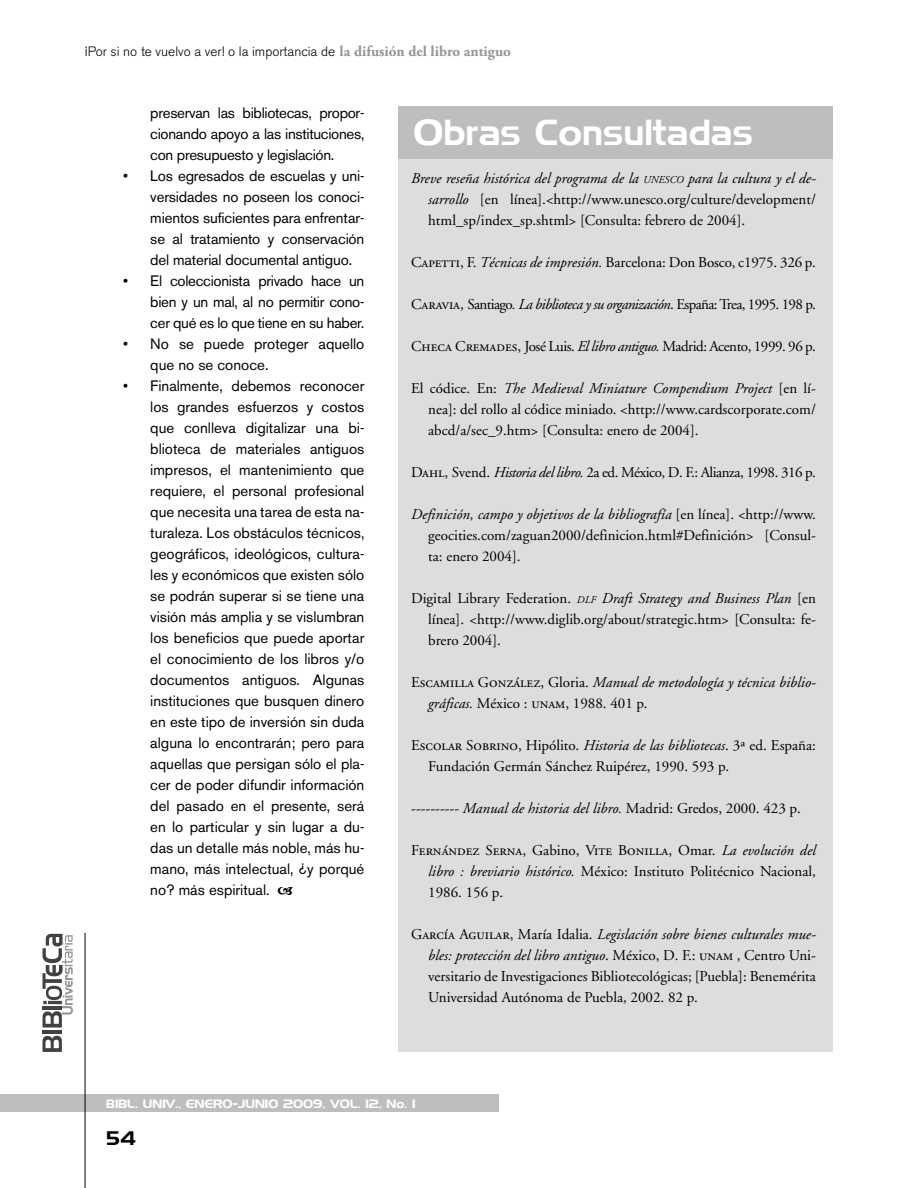
<style>
.page{position:relative;width:918px;height:1188px;background:#fff}
.page>*{position:absolute;margin:0;border:0;box-sizing:border-box;transform-origin:0 0}
.t1{font:36px "Denmark";color:#fff}
.t2{font:19.5px "Denmark";color:#000}
.t3{font:15px/21px "Adobe Garamond";color:#000;text-align:justify}
.t4{font:15px/21px "Akzidenz Grotesk BE";letter-spacing:-.01em;color:#000;text-align:justify}
.t5{font:15px "Adobe Garamond";letter-spacing:-.03em;color:#000}
.t6{font:italic 15px/21px "Adobe Garamond";color:#000}
.t7{font:15px "Adobe Garamond";letter-spacing:-.04em;color:#000}
.t8{font:15px "Adobe Garamond Regular SC";color:#000}
.t9{font:300 13.5px "Akzidenz Grotesk BE";color:#000}
.t10{font:12px "Denmark";color:#fff}
.s1{font-family:"Adobe Garamond Pro";font-weight:700;font-size:15px;color:#939598}
.s2{font-style:italic}
.s3{font-style:italic;font-size:10.5px}
.s4{font-family:"Adobe Garamond Regular SC"}
.s5{font-family:"Adobe Garamond Regular SC";font-style:normal}
.s6{font-style:normal}
.s7{font-family:"Adobe Garamond"}
.s8{font-family:"Adobe Garamond";font-style:italic}
</style>
<div class="page">
<svg style="left:43px;top:1036px;width:19px;height:16px"></svg>
<hr style="left:43px;top:1030px;width:19px;height:4px;background:#414042">
<svg style="left:43px;top:934px;width:30px;height:94px"></svg>
<div style="left:0;top:1094px;width:498px;height:17px;background:#bcbec0"></div>
<hr style="left:85px;top:933px;width:1px;height:255px;background:#000">
<div style="left:398px;top:109px;width:435px;height:943px;background:#dcddde"></div>
<div style="left:398px;top:106px;width:435px;height:53px;background:#bcbec0"></div>
<p class="t9" style="left:85px;top:44px;width:427px">¡Por si no te vuelvo a ver! o la importancia de <span class="s1">la difusión del libro antiguo</span></p>
<p class="t4" style="left:150px;top:102px;width:216px">preservan las bibliotecas, propor&shy;cionando apoyo a las instituciones, con presupuesto y legislación.</p>
<p class="t4" style="left:150px;top:165px;width:216px;text-indent:-27px">• Los egresados de escuelas y uni&shy;versidades no poseen los conoci&shy;mientos suficientes para enfrentar&shy;se al tratamiento y conservación del material documental antiguo.</p>
<p class="t4" style="left:150px;top:270px;width:216px;text-indent:-27px">• El coleccionista privado hace un bien y un mal, al no permitir cono&shy;cer qué es lo que tiene en su haber.</p>
<p class="t4" style="left:150px;top:333px;width:216px;text-indent:-27px">• No se puede proteger aquello que no se conoce.</p>
<p class="t4" style="left:150px;top:375px;width:216px;text-indent:-27px">• Finalmente, debemos reconocer los grandes esfuerzos y costos que conlleva digitalizar una bi&shy;blioteca de materiales antiguos impresos, el mantenimiento que requiere, el personal profesional que necesita una tarea de esta na&shy;turaleza. Los obstáculos técnicos, geográficos, ideológicos, cultura&shy;les y económicos que existen sólo se podrán superar si se tiene una visión más amplia y se vislumbran los beneficios que puede aportar el conocimiento de los libros y/o documentos antiguos. Algunas instituciones que busquen dinero en este tipo de inversión sin duda alguna lo encontrarán; pero para aquellas que persigan sólo el pla&shy;cer de poder difundir información del pasado en el presente, será en lo particular y sin lugar a du&shy;das un detalle más noble, más hu&shy;mano, más intelectual, ¿y porqué no? más espiritual.</p>
<h1 class="t1" style="left:413px;top:111px;width:341px">Obras Consultadas</h1>
<p class="t3" style="left:428px;top:168px;width:389px;text-indent:-17px"><span class="s2">Breve reseña histórica del programa de la</span> <span class="s3">UNESCO</span> <span class="s2">para la cultura y el de&shy;sarrollo</span> [en línea].&lt;http://www.unesco.org/culture/development/ html_sp/index_sp.shtml&gt; [Consulta: febrero de 2004].</p>
<p class="t3" style="left:411px;top:252px;width:406px"><span class="s4">Capetti</span>, F. <span class="s2">Técnicas de impresión.</span> Barcelona: Don Bosco, c1975. 326 p.</p>
<p class="t7" style="left:411px;top:296px;width:406px"><span class="s4">Caravia</span>, Santiago<span class="s2">. La biblioteca y su organización</span>. España: Trea, 1995. 198 p.</p>
<p class="t5" style="left:411px;top:338px;width:406px"><span class="s4">Checa Cremades</span>, José Luis. <span class="s2">El libro antiguo.</span> Madrid: Acento, 1999. 96 p.</p>
<p class="t3" style="left:428px;top:378px;width:389px;text-indent:-17px">El códice. En: <span class="s2">The Medieval Miniature Compendium Project</span> [en lí&shy;nea]: del rollo al códice miniado. &lt;http://www.cardscorporate.com/ abcd/a/sec_9.htm&gt; [Consulta: enero de 2004].</p>
<p class="t5" style="left:411px;top:464px;width:406px"><span class="s4">Dahl</span>, Svend. <span class="s2">Historia del libro.</span> 2a ed. México, D. F.: Alianza, 1998. 316 p.</p>
<p class="t3" style="left:428px;top:504px;width:389px;text-indent:-17px"><span class="s2">Definición, campo y objetivos de la bibliografía</span> [en línea]. &lt;http://www. geocities.com/zaguan2000/definicion.html#Definición&gt; [Consul&shy;ta: enero 2004].</p>
<p class="t3" style="left:428px;top:588px;width:389px;text-indent:-17px">Digital Library Federation. <span class="s3">DLF</span> <span class="s2">Draft Strategy and Business Plan</span> [en línea]. &lt;http://www.diglib.org/about/strategic.htm&gt; [Consulta: fe&shy;brero 2004].</p>
<p class="t6" style="left:428px;top:672px;width:389px;text-indent:-17px"><span class="s5">Escamilla González</span><span class="s6">, Gloria.</span> Manual de metodología y técnica biblio&shy;gráficas. <span class="s6">México :</span> <span class="s5">unam</span><span class="s6">, 1988. 401 p.</span></p>
<p class="t3" style="left:428px;top:735px;width:389px;text-indent:-17px"><span class="s4">Escolar Sobrino</span>, Hipólito. <span class="s2">Historia de las bibliotecas</span>. 3ª ed. España:<br>Fundación Germán Sánchez Ruipérez, 1990. 593 p.</p>
<p class="t3" style="left:411px;top:798px;width:391px">---------- <span class="s2">Manual de historia del libro.</span> Madrid: Gredos, 2000. 423 p.</p>
<p class="t8" style="left:411px;top:842px;width:406px">Fernández Serna<span class="s7">, Gabino,</span> Vite Bonilla<span class="s7">, Omar.</span> <span class="s8">La evolución del</span></p>
<p class="t3" style="left:428px;top:861px;width:389px"><span class="s2">libro : breviario histórico.</span> México: Instituto Politécnico Nacional,<br>1986. 156 p.</p>
<p class="t3" style="left:428px;top:924px;width:389px;text-indent:-17px"><span class="s4">García Aguilar</span>, María Idalia. <span class="s2">Legislación sobre bienes culturales mue&shy;bles: protección del libro antiguo</span>. México, D. F.: <span class="s4">unam</span> , Centro Uni&shy;versitario de Investigaciones Bibliotecológicas; [Puebla]: Benemérita Universidad Autónoma de Puebla, 2002. 82 p.</p>
<p class="t10" style="left:106px;top:1096px;width:311px">BIBL. UNIV., ENERO-JUNIO 2009, VOL. 12, No. 1</p>
<h2 class="t2" style="left:106px;top:1127px;width:32px">54</h2>
</div>
